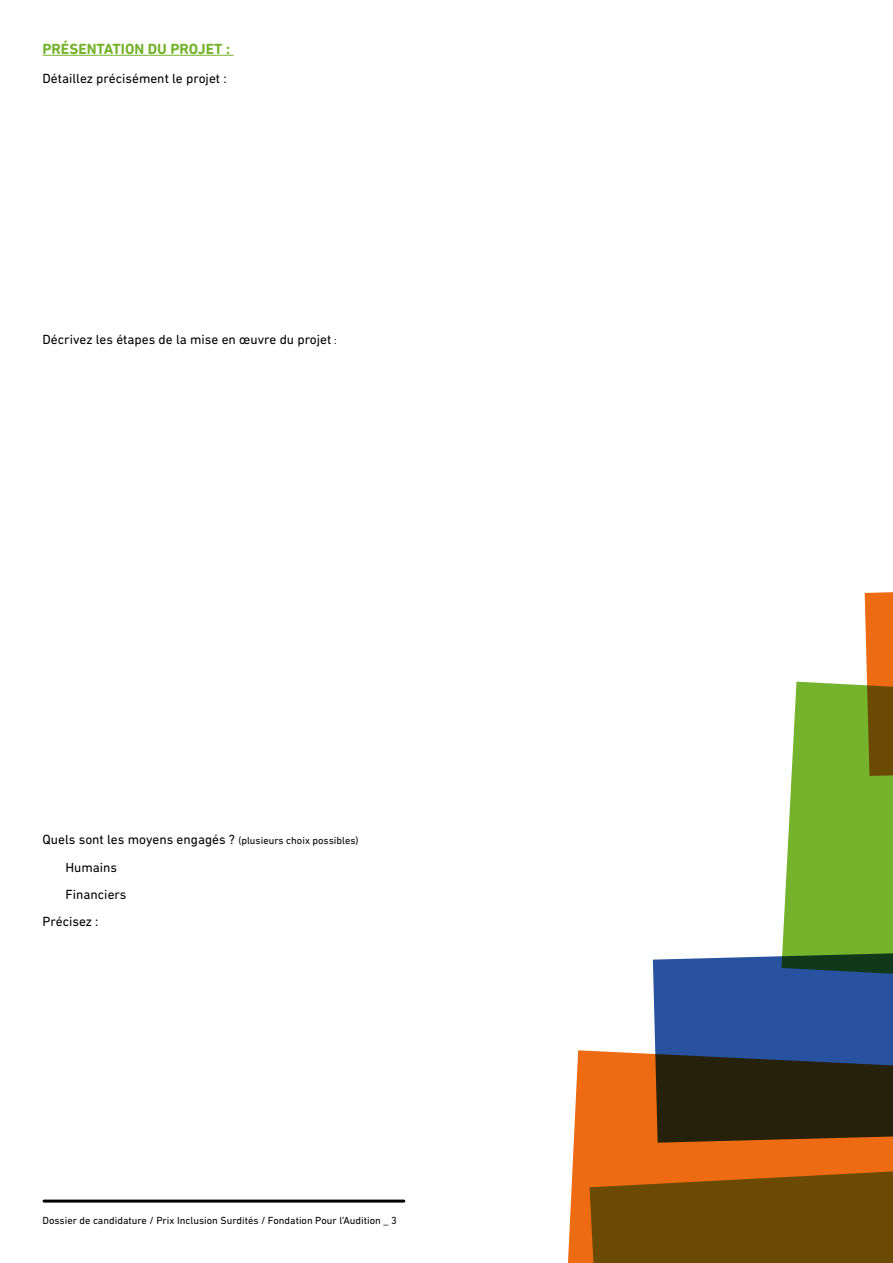
<style>
.page{position:relative;width:893px;height:1263px;background:#fff}
.page>*{position:absolute;margin:0;border:0;box-sizing:border-box;transform-origin:0 0}
.t1{font:700 15px "DIN Next Rounded LT Pro";color:#74b32b}
.t2{font:13.5px "DIN Next Rounded LT Pro";color:#000}
.t3{font:10.5px "DIN Next Rounded LT Pro";color:#000}
.s1{font-size:10.5px}
</style>
<div class="page">
<div style="left:653px;top:956px;width:240px;height:94px;background:#28519f"></div>
<svg style="left:781px;top:592px;width:112px;height:384px"></svg>
<svg style="left:568px;top:1050px;width:325px;height:213px;background:#844c1f"></svg>
<svg style="left:589px;top:1167px;width:304px;height:96px;background:#7c4f05"></svg>
<hr style="left:44px;top:1199px;width:360px;height:3px;background:#000">
<hr style="left:43px;top:55px;width:191px;height:1px;background:#74b32b">
<p class="t1" style="left:43px;top:40px;width:189px">PRÉSENTATION DU PROJET :</p>
<p class="t2" style="left:43px;top:70px;width:186px">Détaillez précisément le projet :</p>
<p class="t2" style="left:43px;top:332px;width:296px">Décrivez les étapes de la mise en œuvre du projet <span class="s1">:</span></p>
<p class="t2" style="left:43px;top:832px;width:318px">Quels sont les moyens engagés ? <span class="s1">(plusieurs choix possibles)</span></p>
<p class="t2" style="left:65px;top:859px;width:53px">Humains</p>
<p class="t2" style="left:65px;top:886px;width:63px">Financiers</p>
<p class="t2" style="left:43px;top:914px;width:58px">Précisez :</p>
<p class="t3" style="left:43px;top:1214px;width:356px">Dossier de candidature / Prix Inclusion Surdités / Fondation Pour l’Audition _ 3</p>
</div>
